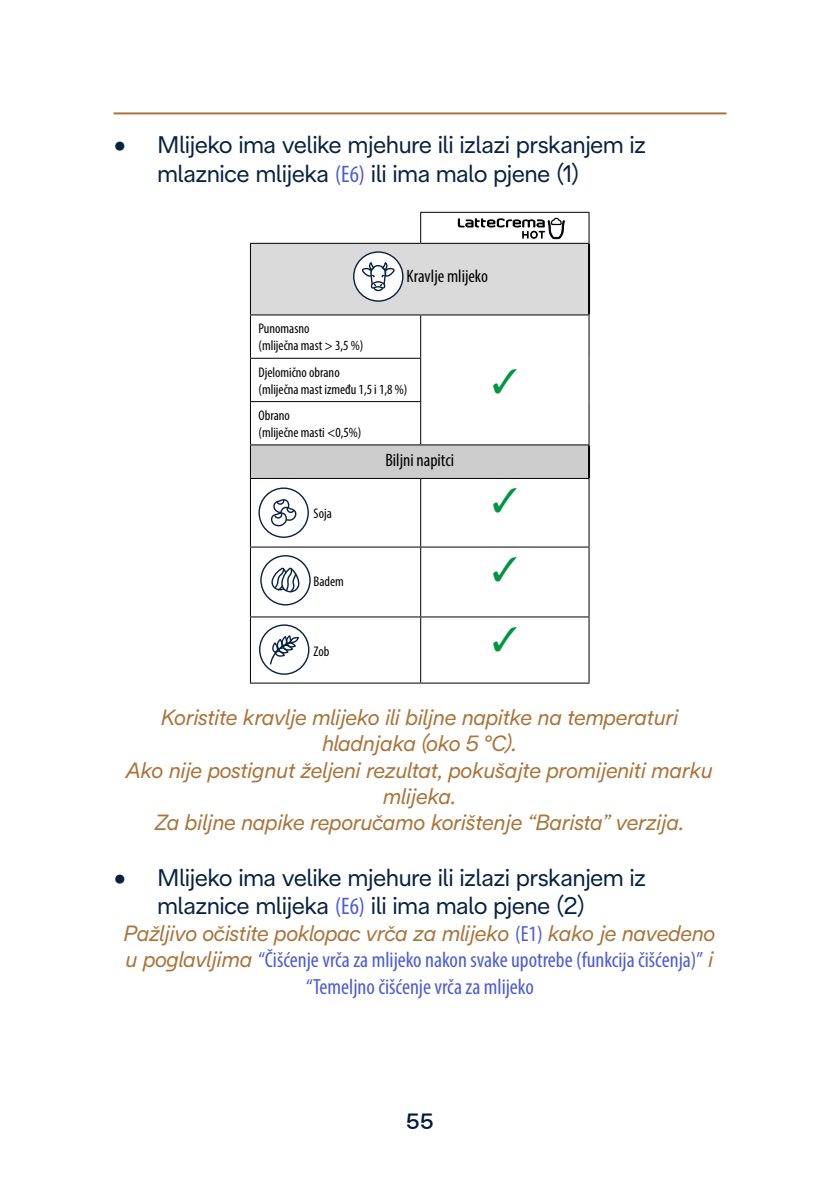
<style>
.page{position:relative;width:840px;height:1191px;background:#fff}
.page>*{position:absolute;margin:0;border:0;box-sizing:border-box;transform-origin:0 0}
.t1{font:24px/28.8px "De Longhi Sans";color:#072241}
.risposta_FAQ{font:italic 22px/26.4px "De Longhi Sans";color:#aa743a;text-align:center}
.risposta_FAQ-2{font:condensed 22px/26.4px "Myriad Pro";color:#4f5cd6;text-align:center}
.t2{font:500 22px "De Longhi Sans";color:#02183e}
.testo{font:condensed 18px "Myriad Pro";color:#000}
.testo-2{font:condensed 14px "Myriad Pro";color:#000}
.s1{font-family:"Myriad Pro";font-stretch:condensed;color:#4f5cd6}
.s2{font-family:"De Longhi Sans";font-style:italic;font-stretch:normal;color:#aa743a}
</style>
<div class="page">
<hr style="left:113px;top:112px;width:613px;height:2px;background:#aa743a">
<div style="left:250px;top:243px;width:338px;height:72px;background:#dadada"></div>
<div style="left:250px;top:445px;width:338px;height:33px;background:#ccc"></div>
<hr style="left:587px;top:244px;width:2px;height:70px;background:#000">
<hr style="left:587px;top:445px;width:2px;height:33px;background:#000">
<hr style="left:250px;top:244px;width:1px;height:70px;background:#000">
<hr style="left:250px;top:314px;width:170px;height:1px;background:#000">
<hr style="left:250px;top:315px;width:1px;height:43px;background:#000">
<hr style="left:420px;top:314px;width:169px;height:1px;background:#000">
<hr style="left:420px;top:315px;width:1px;height:43px;background:#000">
<hr style="left:588px;top:315px;width:1px;height:43px;background:#000">
<hr style="left:250px;top:358px;width:171px;height:1px;background:#000">
<hr style="left:250px;top:359px;width:1px;height:42px;background:#000">
<hr style="left:420px;top:359px;width:1px;height:42px;background:#000">
<hr style="left:588px;top:358px;width:1px;height:43px;background:#000">
<hr style="left:250px;top:401px;width:171px;height:1px;background:#000">
<hr style="left:250px;top:402px;width:1px;height:42px;background:#000">
<hr style="left:420px;top:402px;width:1px;height:42px;background:#000">
<hr style="left:588px;top:401px;width:1px;height:43px;background:#000">
<hr style="left:250px;top:444px;width:170px;height:1px;background:#000">
<hr style="left:250px;top:445px;width:1px;height:33px;background:#000">
<hr style="left:420px;top:444px;width:169px;height:1px;background:#000">
<hr style="left:250px;top:478px;width:170px;height:1px;background:#000">
<hr style="left:250px;top:479px;width:1px;height:67px;background:#000">
<hr style="left:420px;top:478px;width:169px;height:1px;background:#000">
<hr style="left:420px;top:479px;width:1px;height:67px;background:#000">
<hr style="left:588px;top:479px;width:1px;height:67px;background:#000">
<hr style="left:250px;top:546px;width:170px;height:1px;background:#000">
<hr style="left:250px;top:547px;width:1px;height:69px;background:#000">
<hr style="left:420px;top:546px;width:169px;height:1px;background:#000">
<hr style="left:420px;top:547px;width:1px;height:69px;background:#000">
<hr style="left:588px;top:547px;width:1px;height:69px;background:#000">
<hr style="left:250px;top:616px;width:170px;height:1px;background:#000">
<hr style="left:250px;top:617px;width:1px;height:65px;background:#000">
<hr style="left:420px;top:616px;width:169px;height:1px;background:#000">
<hr style="left:420px;top:617px;width:1px;height:65px;background:#000">
<hr style="left:588px;top:617px;width:1px;height:65px;background:#000">
<hr style="left:250px;top:682px;width:170px;height:1px;background:#000">
<hr style="left:420px;top:682px;width:169px;height:1px;background:#000">
<hr style="left:420px;top:212px;width:169px;height:1px;background:#000">
<hr style="left:588px;top:213px;width:1px;height:30px;background:#000">
<hr style="left:420px;top:243px;width:169px;height:1px;background:#000">
<hr style="left:420px;top:213px;width:1px;height:30px;background:#000">
<hr style="left:250px;top:243px;width:170px;height:1px;background:#000">
<svg style="left:457px;top:218px;width:107px;height:21px"></svg>
<svg style="left:353px;top:251px;width:50px;height:51px"></svg>
<svg style="left:258px;top:487px;width:51px;height:51px"></svg>
<svg style="left:260px;top:555px;width:50px;height:50px"></svg>
<svg style="left:259px;top:625px;width:50px;height:50px"></svg>
<p class="t1" style="left:157px;top:130px;width:489px;text-indent:-44px">• Mlijeko ima velike mjehure ili izlazi prskanjem iz mlaznice mlijeka <span class="s1">(E6)</span> ili ima malo pjene (1)</p>
<p class="testo" style="left:406px;top:266px;width:83px">Kravlje mlijeko</p>
<p class="testo-2" style="left:258px;top:320px;width:52px">Punomasno</p>
<p class="testo-2" style="left:258px;top:337px;width:106px">(mliječna mast &gt; 3,5 %)</p>
<p class="testo-2" style="left:258px;top:364px;width:83px">Djelomično obrano</p>
<p class="testo-2" style="left:258px;top:380px;width:150px">(mliječna mast između 1,5 i 1,8 %)</p>
<p class="testo-2" style="left:258px;top:407px;width:33px">Obrano</p>
<p class="testo-2" style="left:258px;top:424px;width:104px">(mliječne masti &lt;0,5%)</p>
<p class="testo" style="left:385px;top:449px;width:70px">Biljni napitci</p>
<p class="testo-2" style="left:313px;top:504px;width:20px">Soja</p>
<p class="testo-2" style="left:313px;top:573px;width:32px">Badem</p>
<p class="testo-2" style="left:313px;top:643px;width:17px">Zob</p>
<p class="risposta_FAQ" style="left:161px;top:704px;width:518px">Koristite kravlje mlijeko ili biljne napitke na temperaturi hladnjaka (oko 5 °C).</p>
<p class="risposta_FAQ" style="left:126px;top:757px;width:588px">Ako nije postignut željeni rezultat, pokušajte promijeniti marku mlijeka.</p>
<p class="risposta_FAQ" style="left:155px;top:810px;width:530px">Za biljne napike reporučamo korištenje “Barista” verzija.</p>
<p class="t1" style="left:157px;top:862px;width:489px;text-indent:-44px">• Mlijeko ima velike mjehure ili izlazi prskanjem iz mlaznice mlijeka <span class="s1">(E6)</span> ili ima malo pjene (2)</p>
<p class="risposta_FAQ-2" style="left:124px;top:920px;width:592px"><span class="s2">Pažljivo očistite poklopac vrča za mlijeko</span> (E1) <span class="s2">kako je navedeno u poglavljima</span> “Čišćenje vrča za mlijeko nakon svake upotrebe (funkcija čišćenja)” <span class="s2">i </span>“Temeljno čišćenje vrča za mlijeko</p>
<p class="t2" style="left:406px;top:1108px;width:30px">55</p>
</div>
